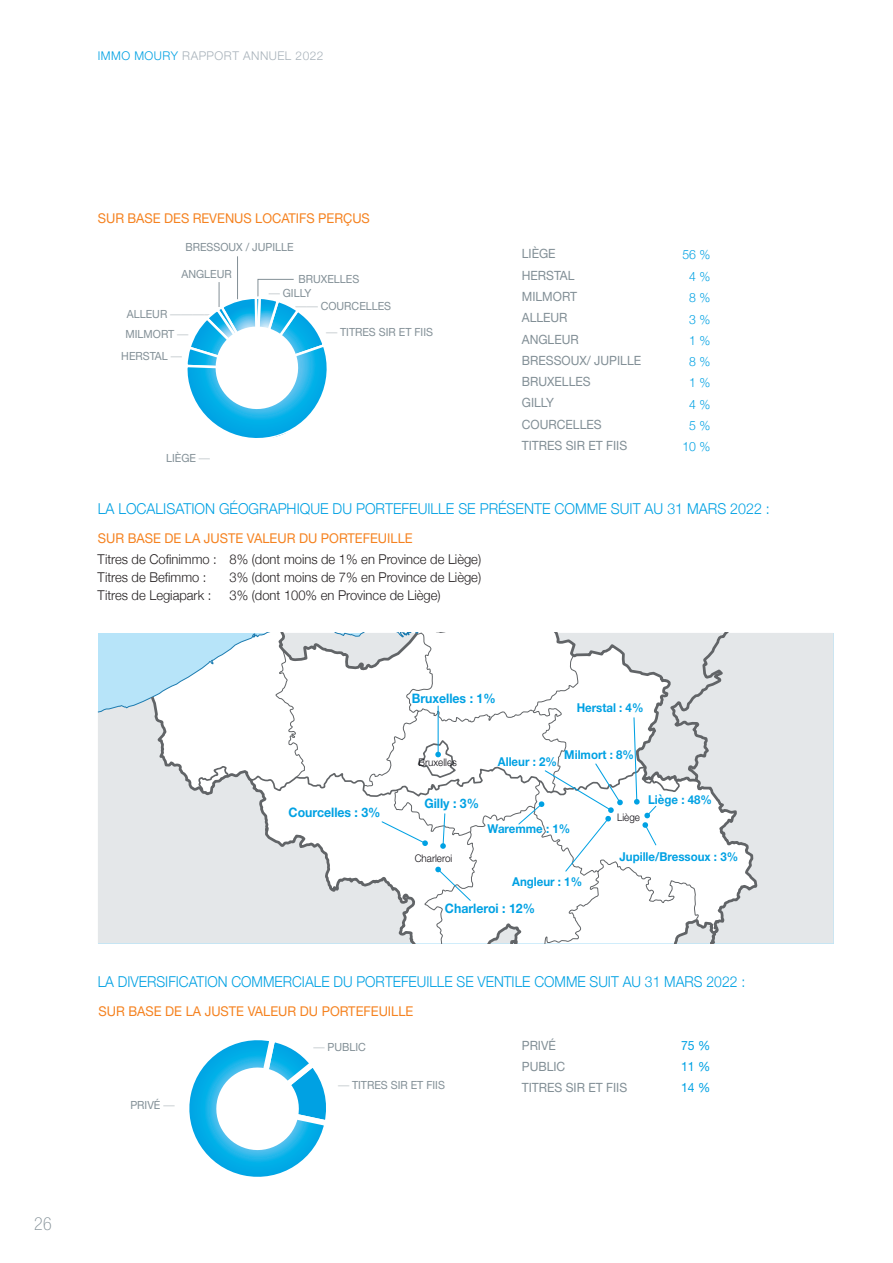
<style>
.page{position:relative;width:893px;height:1263px;background:#fff}
.page>*{position:absolute;margin:0;border:0;box-sizing:border-box;transform-origin:0 0}
.t1{font:100 condensed 18px "Helvetica Neue";color:#828f96}
.t2{font:300 15px "Helvetica Neue";color:#00a1e3;scale:.93 1}
.t3{font:300 15px "Helvetica Neue";color:#00a1e3;scale:.95 1}
.t4{font:300 13.5px/18px "Helvetica Neue";color:#231f20;scale:.96 1}
.t5{font:13.5px "Helvetica Neue";color:#f58220;scale:.95 1}
.t6{font:700 13.05px "Helvetica Neue";color:#00a1e3;scale:.94 1}
.t7{font:12.75px "Helvetica Neue";color:#828f96;scale:.95 1}
.t8{font:300 12.75px "Helvetica Neue";color:#00a1e3;scale:.96 1}
.t9{font:12.75px "Helvetica Neue";color:#00a1e3;scale:.96 1}
.t10{font:700 12.15px "Helvetica Neue";color:#00a1e3;scale:.94 1}
.t11{font:300 12px "Helvetica Neue";letter-spacing:.04em;color:#a8b2ba}
.t12{font:11.25px/21.5px "Helvetica Neue";color:#828f96;text-align:center;scale:.95 1}
.t13{font:300 10.5px "Helvetica Neue";color:#0f0c12;scale:.94 1}
.s1{color:#00a1e3}
.s2{font-weight:100;font-stretch:condensed}
</style>
<div class="page">
<hr style="left:237px;top:256px;width:1px;height:45px;background:#828f96">
<div style="left:759px;top:633px;width:74px;height:310px;background:#e4e7e9"></div>
<svg style="left:681px;top:633px;width:78px;height:310px"></svg>
<svg style="left:98px;top:633px;width:583px;height:310px"></svg>
<svg style="left:187px;top:279px;width:140px;height:159px"></svg>
<svg style="left:189px;top:1040px;width:137px;height:137px"></svg>
<p class="t11" style="left:98px;top:46px;width:227px"><span class="s1">IMMO MOURY</span> RAPPORT ANNUEL 2022</p>
<h1 class="t1" style="left:34px;top:1213px;width:19px">26</h1>
<p class="t5" style="left:98px;top:210px;width:288px">SUR BASE DES REVENUS LOCATIFS PERÇUS</p>
<p class="t12" style="left:185px;top:237px;width:115px">BRESSOUX / JUPILLE</p>
<p class="t12" style="left:269px;top:282px;width:46px"><span class="s2">—</span> GILLY</p>
<p class="t12" style="left:181px;top:263px;width:54px">ANGLEUR</p>
<p class="t12" style="left:298px;top:268px;width:65px">BRUXELLES</p>
<p class="t12" style="left:127px;top:303px;width:94px">ALLEUR <span class="s2">————</span></p>
<p class="t12" style="left:296px;top:295px;width:102px"><span class="s2">——</span> COURCELLES</p>
<p class="t12" style="left:121px;top:323px;width:72px">MILMORT <span class="s2">—<br></span>HERSTAL <span class="s2">—</span></p>
<p class="t12" style="left:326px;top:321px;width:114px"><span class="s2">—</span> TITRES SIR ET FIIS</p>
<p class="t12" style="left:166px;top:447px;width:48px">LIÈGE <span class="s2">—</span></p>
<p class="t7" style="left:522px;top:246px;width:37px">LIÈGE</p>
<p class="t8" style="left:682px;top:244px;width:31px">56 %</p>
<p class="t7" style="left:522px;top:267px;width:57px">HERSTAL</p>
<p class="t8" style="left:689px;top:266px;width:23px">4 %</p>
<p class="t7" style="left:522px;top:289px;width:60px">MILMORT</p>
<p class="t8" style="left:689px;top:287px;width:23px">8 %</p>
<p class="t7" style="left:522px;top:310px;width:50px">ALLEUR</p>
<p class="t8" style="left:689px;top:309px;width:23px">3 %</p>
<p class="t7" style="left:522px;top:331px;width:61px">ANGLEUR</p>
<p class="t8" style="left:689px;top:330px;width:23px">1 %</p>
<p class="t7" style="left:522px;top:353px;width:127px">BRESSOUX/ JUPILLE</p>
<p class="t8" style="left:689px;top:351px;width:23px">8 %</p>
<p class="t7" style="left:522px;top:374px;width:74px">BRUXELLES</p>
<p class="t8" style="left:689px;top:372px;width:23px">1 %</p>
<p class="t7" style="left:522px;top:395px;width:36px">GILLY</p>
<p class="t8" style="left:689px;top:394px;width:23px">4 %</p>
<p class="t7" style="left:522px;top:416px;width:86px">COURCELLES</p>
<p class="t8" style="left:689px;top:415px;width:23px">5 %</p>
<p class="t7" style="left:522px;top:438px;width:112px">TITRES SIR ET FIIS</p>
<p class="t8" style="left:682px;top:436px;width:31px">10 %</p>
<p class="t3" style="left:98px;top:496px;width:709px">LA LOCALISATION GÉOGRAPHIQUE DU PORTEFEUILLE SE PRÉSENTE COMME SUIT AU 31 MARS 2022 :</p>
<p class="t5" style="left:98px;top:530px;width:333px">SUR BASE DE LA JUSTE VALEUR DU PORTEFEUILLE</p>
<p class="t4" style="left:97px;top:549px;width:401px">Titres de Cofinimmo : 8% (dont moins de 1% en Province de Liège)<br>Titres de Befimmo :</p>
<p class="t4" style="left:229px;top:567px;width:264px">3% (dont moins de 7% en Province de Liège)</p>
<p class="t4" style="left:97px;top:585px;width:120px">Titres de Legiapark :</p>
<p class="t4" style="left:229px;top:585px;width:221px">3% (dont 100% en Province de Liège)</p>
<p class="t6" style="left:412px;top:688px;width:91px">Bruxelles : 1%</p>
<p class="t10" style="left:577px;top:698px;width:73px">Herstal : 4%</p>
<p class="t13" style="left:419px;top:756px;width:42px">Bruxelles</p>
<p class="t10" style="left:498px;top:752px;width:64px">Alleur : 2%</p>
<p class="t10" style="left:564px;top:745px;width:76px">Milmort : 8%</p>
<p class="t6" style="left:289px;top:802px;width:99px">Courcelles : 3%</p>
<p class="t6" style="left:424px;top:793px;width:60px">Gilly : 3%</p>
<p class="t10" style="left:648px;top:790px;width:69px">Liège : 48%</p>
<p class="t13" style="left:415px;top:852px;width:41px">Charleroi</p>
<p class="t10" style="left:488px;top:819px;width:90px">Waremme : 1%</p>
<p class="t10" style="left:512px;top:872px;width:76px">Angleur : 1%</p>
<p class="t6" style="left:445px;top:897px;width:97px">Charleroi : 12%</p>
<p class="t13" style="left:617px;top:811px;width:26px">Liège</p>
<p class="t10" style="left:619px;top:847px;width:128px">Jupille/Bressoux : 3%</p>
<p class="t2" style="left:98px;top:970px;width:698px">LA DIVERSIFICATION COMMERCIALE DU PORTEFEUILLE SE VENTILE COMME SUIT AU 31 MARS 2022 :</p>
<p class="t5" style="left:99px;top:1003px;width:333px">SUR BASE DE LA JUSTE VALEUR DU PORTEFEUILLE</p>
<p class="t12" style="left:130px;top:1094px;width:48px">PRIVÉ <span class="s2">—</span></p>
<p class="t12" style="left:314px;top:1036px;width:57px"><span class="s2">—</span> PUBLIC</p>
<p class="t12" style="left:338px;top:1074px;width:114px"><span class="s2">—</span> TITRES SIR ET FIIS</p>
<p class="t7" style="left:522px;top:1038px;width:37px">PRIVÉ</p>
<p class="t9" style="left:681px;top:1038px;width:32px">75 %</p>
<p class="t7" style="left:522px;top:1059px;width:47px">PUBLIC</p>
<p class="t9" style="left:681px;top:1059px;width:32px">11 %</p>
<p class="t7" style="left:522px;top:1080px;width:112px">TITRES SIR ET FIIS</p>
<p class="t9" style="left:681px;top:1080px;width:32px">14 %</p>
</div>
